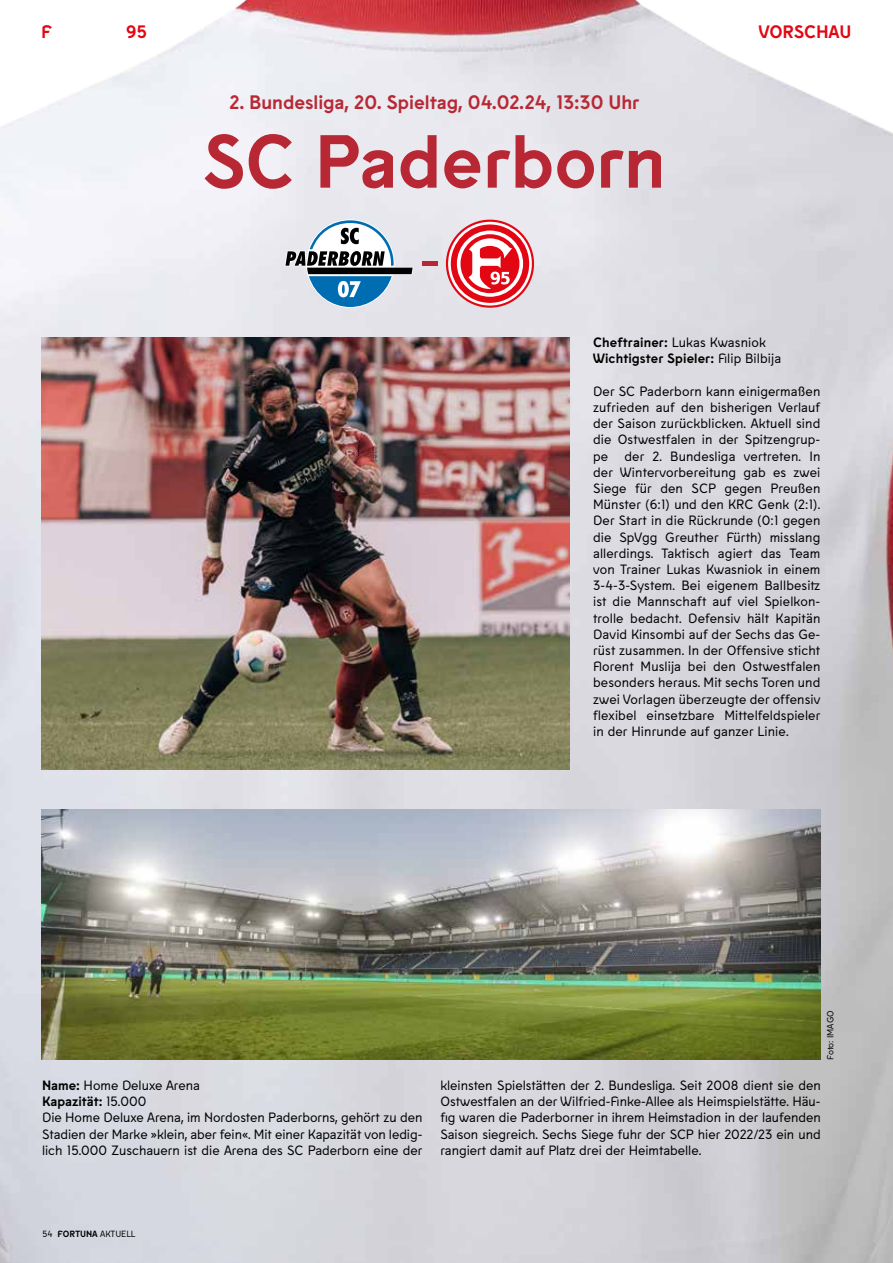
<style>
.page{position:relative;width:893px;height:1263px;background:#fff}
.page>*{position:absolute;margin:0;border:0;box-sizing:border-box;transform-origin:0 0}
.t1{font:700 75px "Fortuna Sans";color:#b82834}
.t2{font:700 19.5px "Fortuna Sans";color:#b82834}
.t3{font:700 18px "Fortuna Sans";letter-spacing:-.005em;color:#e30613}
.t4{font:13.5px/16.2px "Fortuna Sans";color:#000;text-align:justify}
.t5{font:700 13.5px/16.2px "Fortuna Sans";letter-spacing:.01em;color:#000}
.t6{font:9px "Fortuna Sans";color:#000}
.s1{font-weight:400}
.s2{font-weight:700}
</style>
<div class="page">
<img style="left:0;top:0;width:893px;height:1263px">
<img style="left:42px;top:337px;width:528px;height:433px">
<img style="left:42px;top:809px;width:778px;height:251px">
<svg style="left:446px;top:220px;width:88px;height:88px"></svg>
<svg style="left:448px;top:222px;width:84px;height:84px"></svg>
<div style="left:451px;top:224px;width:78px;height:79px;background:#e30613;border-radius:50%"></div>
<svg style="left:457px;top:231px;width:66px;height:66px"></svg>
<div style="left:460px;top:234px;width:59px;height:59px;background:#e30613;border-radius:50%"></div>
<svg style="left:468px;top:238px;width:44px;height:51px"></svg>
<svg style="left:285px;top:220px;width:128px;height:88px"></svg>
<hr style="left:422px;top:262px;width:15px;height:4px;background:#b82834">
<h3 class="t3" style="left:41px;top:17px;width:12px">F</h3>
<h3 class="t3" style="left:126px;top:17px;width:22px">95</h3>
<h3 class="t3" style="left:759px;top:17px;width:94px">VORSCHAU</h3>
<h2 class="t2" style="left:230px;top:87px;width:411px">2. Bundesliga, 20. Spieltag, 04.02.24, 13:30 Uhr</h2>
<h1 class="t1" style="left:202px;top:102px;width:465px">SC Paderborn</h1>
<p class="t5" style="left:593px;top:333px;width:189px">Cheftrainer: <span class="s1">Lukas Kwasniok<br></span>Wichtigster Spieler: <span class="s1">Filip Bilbija</span></p>
<p class="t4" style="left:593px;top:382px;width:229px">Der SC Paderborn kann einigermaßen zufrieden auf den bisherigen Verlauf der Saison zurückblicken. Aktuell sind die Ostwestfalen in der Spitzengrup&shy;pe der 2. Bundesliga vertreten. In der Wintervorbereitung gab es zwei Siege für den SCP gegen Preußen Münster (6:1) und den KRC Genk (2:1).<br>Der Start in die Rückrunde (0:1 gegen die SpVgg Greuther Fürth) misslang allerdings. Taktisch agiert das Team von Trainer Lukas Kwasniok in einem 3-4-3-System. Bei eigenem Ballbesitz ist die Mannschaft auf viel Spielkon&shy;trolle bedacht. Defensiv hält Kapitän David Kinsombi auf der Sechs das Ge&shy;rüst zusammen. In der Offensive sticht Florent Muslija bei den Ostwestfalen besonders heraus. Mit sechs Toren und zwei Vorlagen überzeugte der offensiv flexibel einsetzbare Mittelfeldspieler in der Hinrunde auf ganzer Linie.</p>
<p class="t6" style="left:824px;top:1060px;width:51px;rotate:-90deg">Foto: IMAGO</p>
<p class="t4" style="left:42px;top:1076px;width:382px;text-align:left"><span class="s2">Name:</span> Home Deluxe Arena<br><span class="s2">Kapazität:</span> 15.000<br>Die Home Deluxe Arena, im Nordosten Paderborns, gehört zu den Stadien der Marke »klein, aber fein«. Mit einer Kapazität von ledig&shy;lich 15.000 Zuschauern ist die Arena des SC Paderborn eine der</p>
<p class="t4" style="left:440px;top:1076px;width:382px">kleinsten Spielstätten der 2. Bundesliga. Seit 2008 dient sie den Ostwestfalen an der Wilfried-Finke-Allee als Heimspielstätte. Häu&shy;fig waren die Paderborner in ihrem Heimstadion in der laufenden Saison siegreich. Sechs Siege fuhr der SCP hier 2022/23 ein und rangiert damit auf Platz drei der Heimtabelle.</p>
<p class="t6" style="left:43px;top:1227px;width:94px">54 <span class="s2">FORTUNA</span> AKTUELL</p>
</div>
